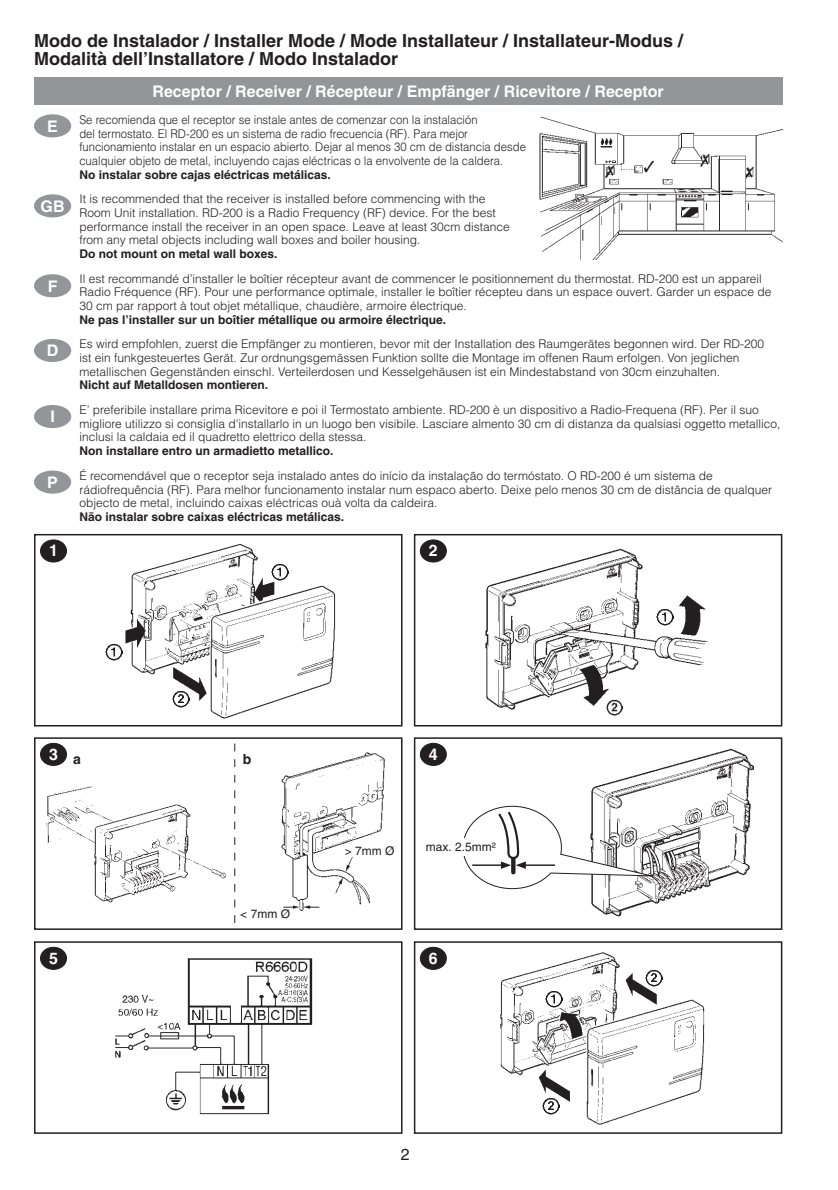
<style>
.page{position:relative;width:838px;height:1190px;background:#fff}
.page>*{position:absolute;margin:0;border:0;box-sizing:border-box;transform-origin:0 0}
.t1{font:700 18px/18px "Helvetica LT Std";color:#231f20}
.t2{font:700 16px "Helvetica LT Std";color:#fff}
.t3{font:700 14px "Helvetica LT Std";color:#231f20}
.t4{font:300 12px/13.6px "Helvetica LT Std";color:#231f20}
.t5{font:300 12px/13.6px "Helvetica LT Std";color:#231f20;scale:.94 1}
.t6{font:700 12px "Helvetica LT Std";color:#231f20}
.t7{font:12px "Helvetica LT Std";color:#231f20}
</style>
<div class="page">
<div style="left:34px;top:77px;width:748px;height:28px;background:#939598"></div>
<img style="left:539px;top:116px;width:243px;height:143px">
<img style="left:46px;top:786px;width:181px;height:117px">
<img style="left:281px;top:752px;width:104px;height:159px">
<img style="left:591px;top:748px;width:163px;height:169px">
<div style="left:34px;top:534px;width:369px;height:192px;border:2px solid #231f20"></div>
<div style="left:41px;top:540px;width:26px;height:22px;background:#231f20;border-radius:50%"></div>
<div style="left:40px;top:539px;width:27px;height:24px;border:1px solid #231f20;border-radius:50%"></div>
<div style="left:34px;top:114px;width:37px;height:23px;background:#939598;border-radius:50%"></div>
<div style="left:34px;top:194px;width:37px;height:23px;background:#939598;border-radius:50%"></div>
<div style="left:34px;top:274px;width:37px;height:23px;background:#939598;border-radius:50%"></div>
<div style="left:34px;top:339px;width:37px;height:23px;background:#939598;border-radius:50%"></div>
<div style="left:34px;top:405px;width:37px;height:23px;background:#939598;border-radius:50%"></div>
<div style="left:34px;top:471px;width:37px;height:23px;background:#939598;border-radius:50%"></div>
<div style="left:34px;top:737px;width:369px;height:193px;border:2px solid #231f20"></div>
<div style="left:41px;top:743px;width:26px;height:22px;background:#231f20;border-radius:50%"></div>
<div style="left:40px;top:743px;width:27px;height:23px;border:1px solid #231f20;border-radius:50%"></div>
<div style="left:34px;top:941px;width:369px;height:193px;border:2px solid #231f20"></div>
<div style="left:41px;top:947px;width:26px;height:22px;background:#231f20;border-radius:50%"></div>
<div style="left:40px;top:947px;width:27px;height:23px;border:1px solid #231f20;border-radius:50%"></div>
<div style="left:414px;top:534px;width:368px;height:192px;border:2px solid #231f20"></div>
<div style="left:420px;top:540px;width:26px;height:22px;background:#231f20;border-radius:50%"></div>
<div style="left:420px;top:539px;width:27px;height:24px;border:1px solid #231f20;border-radius:50%"></div>
<div style="left:414px;top:737px;width:368px;height:193px;border:2px solid #231f20"></div>
<div style="left:420px;top:743px;width:26px;height:22px;background:#231f20;border-radius:50%"></div>
<div style="left:420px;top:743px;width:27px;height:23px;border:1px solid #231f20;border-radius:50%"></div>
<div style="left:414px;top:941px;width:368px;height:193px;border:2px solid #231f20"></div>
<div style="left:420px;top:947px;width:26px;height:22px;background:#231f20;border-radius:50%"></div>
<div style="left:420px;top:947px;width:27px;height:23px;border:1px solid #231f20;border-radius:50%"></div>
<svg style="left:234px;top:744px;width:1px;height:179px"></svg>
<svg style="left:463px;top:805px;width:189px;height:85px"></svg>
<img style="left:485px;top:548px;width:223px;height:162px">
<img style="left:657px;top:609px;width:17px;height:17px">
<img style="left:606px;top:699px;width:17px;height:17px">
<div style="left:426px;top:838px;width:75px;height:17px;background:#fff"></div>
<img style="left:115px;top:958px;width:198px;height:157px">
<img style="left:125px;top:544px;width:211px;height:174px">
<img style="left:272px;top:563px;width:17px;height:17px">
<img style="left:106px;top:644px;width:17px;height:16px">
<img style="left:173px;top:690px;width:17px;height:17px">
<svg style="left:232px;top:685px;width:31px;height:23px"></svg>
<img style="left:500px;top:952px;width:205px;height:173px">
<img style="left:546px;top:991px;width:17px;height:17px">
<img style="left:646px;top:969px;width:17px;height:17px">
<img style="left:543px;top:1098px;width:17px;height:17px">
<svg style="left:605px;top:1094px;width:31px;height:23px"></svg>
<h1 class="t1" style="left:34px;top:31px;width:651px">Modo de Instalador / Installer Mode / Mode Installateur / Installateur-Modus /<br>Modalità dell’Installatore / Modo Instalador</h1>
<h2 class="t2" style="left:47px;top:116px;width:12px">E</h2>
<h2 class="t2" style="left:41px;top:196px;width:25px">GB</h2>
<h2 class="t2" style="left:48px;top:276px;width:11px">F</h2>
<h2 class="t2" style="left:47px;top:341px;width:13px">D</h2>
<h2 class="t2" style="left:50px;top:407px;width:6px">I</h2>
<h2 class="t2" style="left:47px;top:473px;width:12px">P</h2>
<h2 class="t2" style="left:49px;top:541px;width:10px">1</h2>
<h2 class="t2" style="left:153px;top:81px;width:513px">Receptor / Receiver / Récepteur / Empfänger / Ricevitore / Receptor</h2>
<p class="t5" style="left:79px;top:113px;width:477px">Se recomienda que el receptor se instale antes de comenzar con la instalación<br>del termostato. El RD-200 es un sistema de radio frecuencia (RF). Para mejor funcionamiento instalar en un espacio abierto. Dejar al menos 30 cm de distancia desde cualquier objeto de metal, incluyendo cajas eléctricas o la envolvente de la caldera.</p>
<p class="t6" style="left:79px;top:167px;width:253px">No instalar sobre cajas eléctricas metálicas.</p>
<p class="t4" style="left:79px;top:192px;width:432px">It is recommended that the receiver is installed before commencing with the Room Unit installation. RD-200 is a Radio Frequency (RF) device. For the best performance install the receiver in an open space. Leave at least 30cm distance from any metal objects including wall boxes and boiler housing.</p>
<p class="t6" style="left:79px;top:246px;width:200px">Do not mount on metal wall boxes.</p>
<p class="t4" style="left:79px;top:272px;width:694px">Il est recommandé d’installer le boîtier récepteur avant de commencer le positionnement du thermostat. RD-200 est un appareil<br>Radio Fréquence (RF). Pour une performance optimale, installer le boîtier récepteu dans un espace ouvert. Garder un espace de<br>30 cm par rapport à tout objet métallique, chaudière, armoire électrique.</p>
<p class="t6" style="left:79px;top:312px;width:368px">Ne pas l’installer sur un boîtier métallique ou armoire électrique.</p>
<p class="t4" style="left:79px;top:337px;width:686px">Es wird empfohlen, zuerst die Empfänger zu montieren, bevor mit der Installation des Raumgerätes begonnen wird. Der RD-200 ist ein funkgesteuertes Gerät. Zur ordnungsgemässen Funktion sollte die Montage im offenen Raum erfolgen. Von jeglichen metallischen Gegenständen einschl. Verteilerdosen und Kesselgehäusen ist ein Mindestabstand von 30cm einzuhalten.</p>
<p class="t6" style="left:79px;top:378px;width:190px">Nicht auf Metalldosen montieren.</p>
<p class="t4" style="left:79px;top:403px;width:703px">E’ preferibile installare prima Ricevitore e poi il Termostato ambiente. RD-200 è un dispositivo a Radio-Frequena (RF). Per il suo migliore utilizzo si consiglia d’installarlo in un luogo ben visibile. Lasciare almento 30 cm di distanza da qualsiasi oggetto metallico, inclusi la caldaia ed il quadretto elettrico della stessa.</p>
<p class="t6" style="left:79px;top:443px;width:256px">Non installare entro un armadietto metallico.</p>
<p class="t4" style="left:79px;top:469px;width:694px">É recomendável que o receptor seja instalado antes do início da instalação do termóstato. O RD-200 é um sistema de rádiofrequência (RF). Para melhor funcionamento instalar num espaco aberto. Deixe pelo menos 30 cm de distância de qualquer objecto de metal, incluindo caixas eléctricas ouà volta da caldeira.</p>
<p class="t6" style="left:79px;top:509px;width:266px">Não instalar sobre caixas eléctricas metálicas.</p>
<h2 class="t2" style="left:429px;top:541px;width:10px">2</h2>
<h2 class="t2" style="left:49px;top:744px;width:10px">3</h2>
<p class="t3" style="left:73px;top:750px;width:9px">a</p>
<p class="t3" style="left:243px;top:750px;width:10px">b</p>
<h2 class="t2" style="left:49px;top:948px;width:10px">5</h2>
<p class="t7" style="left:240px;top:907px;width:51px">&lt; 7mm Ø</p>
<h2 class="t2" style="left:429px;top:744px;width:10px">4</h2>
<p class="t7" style="left:345px;top:844px;width:51px">&gt; 7mm Ø</p>
<p class="t7" style="left:426px;top:840px;width:72px">max. 2.5mm²</p>
<h2 class="t2" style="left:429px;top:948px;width:10px">6</h2>
</div>
